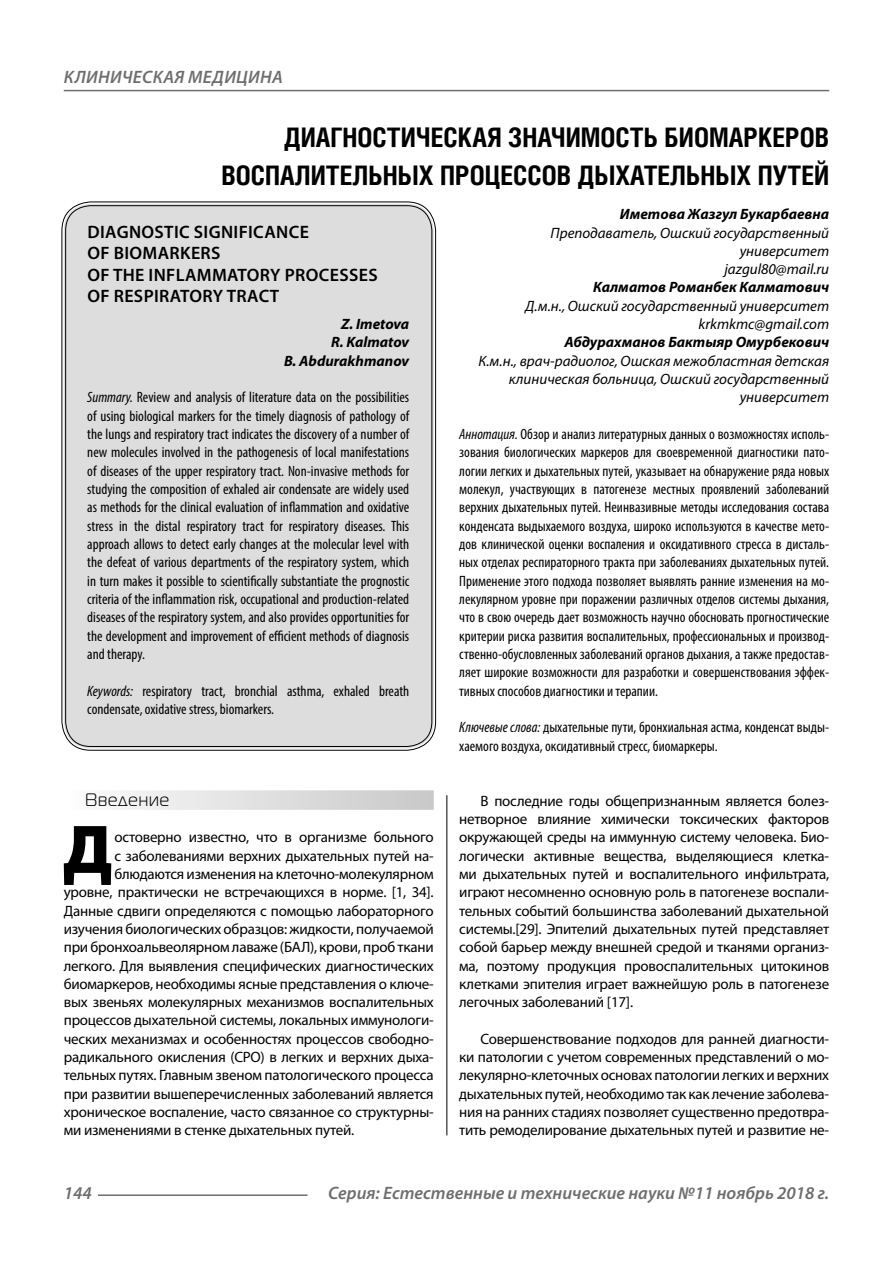
<style>
.page{position:relative;width:893px;height:1263px;background:#fff}
.page>*{position:absolute;margin:0;border:0;box-sizing:border-box;transform-origin:0 0}
.Bukvica{font:900 69.3px "Myriad Pro";color:#000}
.Header{font:700 27px/37.5px "Helios Cond";color:#000;text-align:right}
.Header-eng{font:600 18px/21.6px "Myriad Pro";letter-spacing:.02em;color:#000}
.t1{font:italic 600 18px "Myriad Pro";color:#6e6e6e}
.t2{font:italic 600 18px "Myriad Pro";letter-spacing:.02em;color:#6e6e6e}
.Subheader{font:18px "Magistral C";letter-spacing:.05em;color:#000}
.Annotation-rus{font:condensed 15px/18.3px "Myriad Pro";color:#000;text-align:justify}
.Annotation-eng{font:condensed 15px/18.3px "Myriad Pro";color:#000;text-align:justify}
.Normal{font:15px/18.3px "Myriad Pro";letter-spacing:-.015em;color:#000;text-align:justify}
.Bukvica-2{font:15px "Myriad Pro";letter-spacing:-.015em;color:#000}
.Author-doc{font:italic 15px/18.3px "Myriad Pro";color:#000;text-align:right}
.Author{font:italic 700 15px "Myriad Pro";color:#000}
.Author-eng{font:italic 700 15px "Myriad Pro";color:#000}
.Author-email{font:italic 15px "Myriad Pro";color:#000}
.s1{font-style:italic}
</style>
<div class="page">
<hr style="left:446px;top:795px;width:1px;height:340px;background:#000">
<hr style="left:64px;top:90px;width:765px;height:1px;background:#6e6e6e">
<div style="left:64px;top:790px;width:370px;height:20px;background:linear-gradient(to right,#fdfdfd,#c8c8c8)"></div>
<div style="left:64px;top:204px;width:370px;height:544px;background:#ddd;border-radius:27px"></div>
<hr style="left:98px;top:1194px;width:210px;height:2px;background:#6e6e6e">
<p class="t2" style="left:64px;top:66px;width:220px">КЛИНИЧЕСКАЯ МЕДИЦИНА</p>
<p class="Header" style="left:222px;top:118px;width:609px">ДИАГНОСТИЧЕСКАЯ ЗНАЧИМОСТЬ БИОМАРКЕРОВ<br>ВОСПАЛИТЕЛЬНЫХ ПРОЦЕССОВ ДЫХАТЕЛЬНЫХ ПУТЕЙ</p>
<p class="Author" style="left:620px;top:204px;width:211px">Иметова Жазгул Букарбаевна</p>
<p class="Author-doc" style="left:550px;top:223px;width:280px">Преподаватель, Ошский государственный университет</p>
<p class="Author-email" style="left:725px;top:260px;width:106px">jazgul80@mail.ru</p>
<p class="Author" style="left:593px;top:278px;width:238px">Калматов Романбек Калматович</p>
<p class="Author-doc" style="left:525px;top:296px;width:305px">Д.м.н., Ошский государственный университет</p>
<p class="Author-email" style="left:698px;top:315px;width:132px">krkmkmc@gmail.com</p>
<p class="Author" style="left:564px;top:333px;width:266px">Абдурахманов Бактыяр Омурбекович</p>
<p class="Author-doc" style="left:478px;top:351px;width:352px">К.м.н., врач-радиолог, Ошская межобластная детская клиническая больница, Ошский государственный университет</p>
<p class="Annotation-rus" style="left:459px;top:425px;width:371px"><span class="s1">Аннотация.</span> Обзор и анализ литературных данных о возможностях исполь&shy;зования биологических маркеров для своевременной диагностики пато&shy;логии легких и дыхательных путей, указывает на обнаружение ряда новых молекул, участвующих в патогенезе местных проявлений заболеваний верхних дыхательных путей. Неинвазивные методы исследования состава конденсата выдыхаемого воздуха, широко используются в качестве мето&shy;дов клинической оценки воспаления и оксидативного стресса в дисталь&shy;ных отделах респираторного тракта при заболеваниях дыхательных путей.<br>Применение этого подхода позволяет выявлять ранние изменения на мо&shy;лекулярном уровне при поражении различных отделов системы дыхания, что в свою очередь дает возможность научно обосновать прогностические критерии риска развития воспалительных, профессиональных и производ&shy;ственно-обусловленных заболеваний органов дыхания, а также предостав&shy;ляет широкие возможности для разработки и совершенствования эффек&shy;тивных способов диагностики и терапии.</p>
<p class="Annotation-rus" style="left:459px;top:718px;width:371px"><span class="s1">Ключевые слова:</span> дыхательные пути, бронхиальная астма, конденсат выды&shy;хаемого воздуха, оксидативный стресс, биомаркеры.</p>
<p class="Header-eng" style="left:87px;top:220px;width:292px">DIAGNOSTIC SIGNIFICANCE<br>OF BIOMARKERS<br>OF THE INFLAMMATORY PROCESSES<br>OF RESPIRATORY TRACT</p>
<p class="Author-eng" style="left:341px;top:314px;width:70px">Z. Imetova</p>
<p class="Author-eng" style="left:331px;top:333px;width:80px">R. Kalmatov</p>
<p class="Author-eng" style="left:284px;top:351px;width:127px">B. Abdurakhmanov</p>
<p class="Annotation-eng" style="left:87px;top:388px;width:324px"><span class="s1">Summary.</span> Review and analysis of literature data on the possibilities of using biological markers for the timely diagnosis of pathology of the lungs and respiratory tract indicates the discovery of a number of new molecules involved in the pathogenesis of local manifestations of diseases of the upper respiratory tract. Non-invasive methods for studying the composition of exhaled air condensate are widely used as methods for the clinical evaluation of inflammation and oxidative stress in the distal respiratory tract for respiratory diseases. This approach allows to detect early changes at the molecular level with the defeat of various departments of the respiratory system, which in turn makes it possible to scientifically substantiate the prognostic criteria of the inflammation risk, occupational and production-related diseases of the respiratory system, and also provides opportunities for the development and improvement of efficient methods of diagnosis and therapy.</p>
<p class="Annotation-eng" style="left:87px;top:681px;width:323px"><span class="s1">Keywords:</span> respiratory tract, bronchial asthma, exhaled breath condensate, oxidative stress, biomarkers.</p>
<p class="Subheader" style="left:85px;top:790px;width:86px">Введение</p>
<p class="Bukvica" style="left:63px;top:803px;width:51px">Д</p>
<p class="Bukvica-2" style="left:114px;top:828px;width:321px">остоверно известно, что в организме больного</p>
<p class="Bukvica-2" style="left:114px;top:846px;width:321px">с заболеваниями верхних дыхательных путей на-</p>
<p class="Bukvica-2" style="left:114px;top:864px;width:321px">блюдаются изменения на клеточно-молекулярном</p>
<p class="Bukvica-2" style="left:64px;top:883px;width:371px">уровне, практически не встречающихся в норме. [1, 34].</p>
<p class="Bukvica-2" style="left:64px;top:901px;width:371px">Данные сдвиги определяются с помощью лабораторного</p>
<p class="Bukvica-2" style="left:64px;top:919px;width:371px">изучения биологических образцов: жидкости, получаемой</p>
<p class="Bukvica-2" style="left:64px;top:938px;width:371px">при бронхоальвеолярном лаваже (БАЛ), крови, проб ткани</p>
<p class="Bukvica-2" style="left:64px;top:956px;width:371px">легкого. Для выявления специфических диагностических</p>
<p class="Bukvica-2" style="left:64px;top:974px;width:371px">биомаркеров, необходимы ясные представления о ключе-</p>
<p class="Bukvica-2" style="left:64px;top:993px;width:371px">вых звеньях молекулярных механизмов воспалительных</p>
<p class="Bukvica-2" style="left:64px;top:1011px;width:371px">процессов дыхательной системы, локальных иммунологи-</p>
<p class="Bukvica-2" style="left:64px;top:1029px;width:371px">ческих механизмах и особенностях процессов свободно-</p>
<p class="Bukvica-2" style="left:64px;top:1048px;width:371px">радикального окисления (СРО) в легких и верхних дыха-</p>
<p class="Bukvica-2" style="left:64px;top:1066px;width:371px">тельных путях. Главным звеном патологического процесса</p>
<p class="Bukvica-2" style="left:64px;top:1084px;width:371px">при развитии вышеперечисленных заболеваний является</p>
<p class="Bukvica-2" style="left:64px;top:1103px;width:371px">хроническое воспаление, часто связанное со структурны-</p>
<p class="Bukvica-2" style="left:64px;top:1121px;width:292px">ми изменениями в стенке дыхательных путей.</p>
<p class="Normal" style="left:459px;top:791px;width:371px;text-indent:21px">В последние годы общепризнанным является болез&shy;нетворное влияние химически токсических факторов окружающей среды на иммунную систему человека. Био&shy;логически активные вещества, выделяющиеся клетка&shy;ми дыхательных путей и воспалительного инфильтрата, играют несомненно основную роль в патогенезе воспали&shy;тельных событий большинства заболеваний дыхательной системы.[29]. Эпителий дыхательных путей представляет собой барьер между внешней средой и тканями организ&shy;ма, поэтому продукция провоспалительных цитокинов клетками эпителия играет важнейшую роль в патогенезе легочных заболеваний [17].</p>
<p class="Normal" style="left:459px;top:1029px;width:371px;text-indent:21px">Совершенствование подходов для ранней диагности&shy;ки патологии с учетом современных представлений о мо&shy;лекулярно-клеточных основах патологии легких и верхних дыхательных путей, необходимо так как лечение заболева&shy;ния на ранних стадиях позволяет существенно предотвра&shy;тить ремоделирование дыхательных путей и развитие не-</p>
<p class="t1" style="left:64px;top:1182px;width:30px">144</p>
<p class="t1" style="left:328px;top:1182px;width:503px">Серия: Естественные и технические науки №11 ноябрь 2018 г.</p>
</div>
